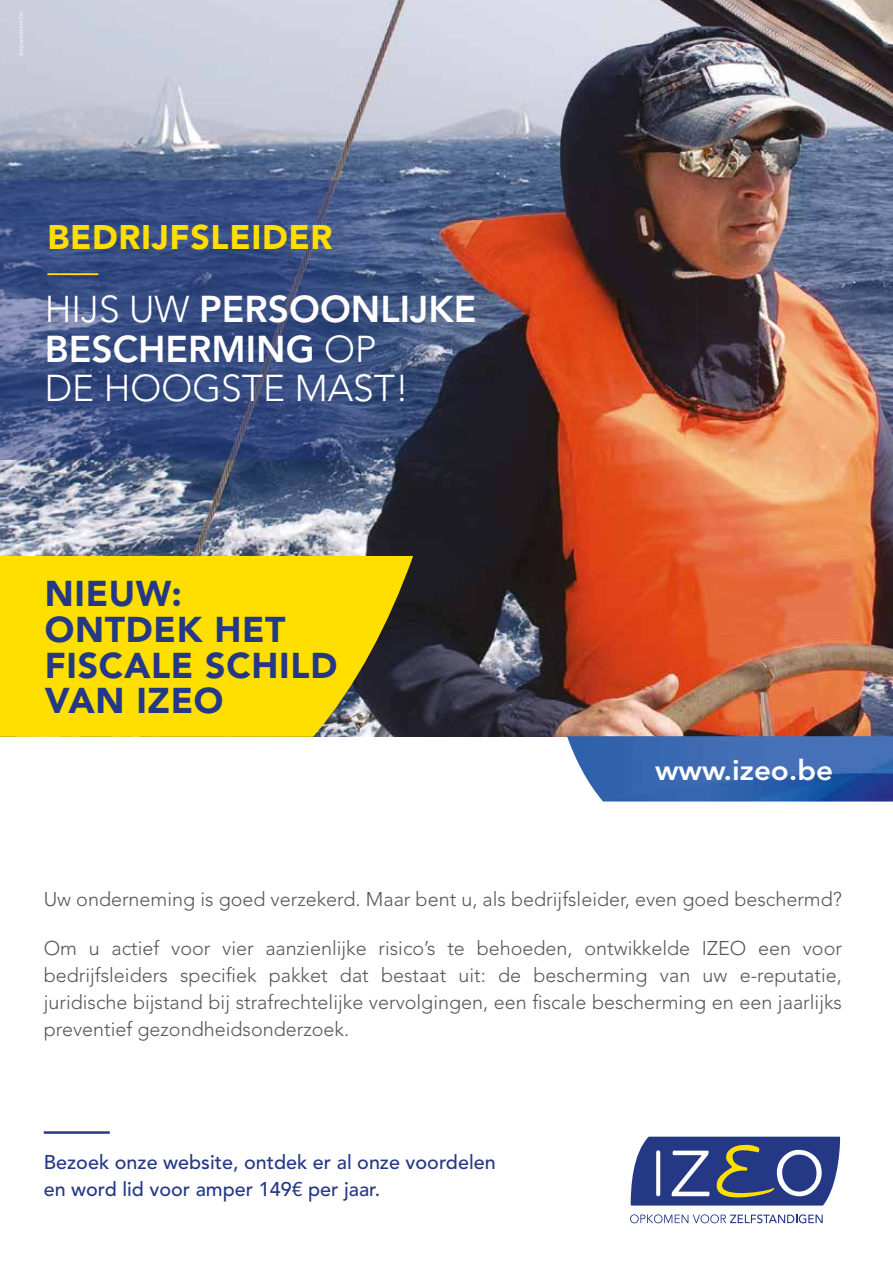
<style>
.page{position:relative;width:893px;height:1263px;background:#fff}
.page>*{position:absolute;margin:0;border:0;box-sizing:border-box;transform-origin:0 0}
.t1{font:800 37.05px/39.6px "Avenir LT Std";color:#fff}
.t2{font:900 35.55px/35.5px "Avenir LT Std";letter-spacing:.02em;color:#243886}
.t3{font:900 33.9px "Avenir LT Std";letter-spacing:.02em;color:#fedf00}
.t4{font:800 28.2px "Avenir LT Std";letter-spacing:-.005em;color:#fff;scale:1.05 1}
.t5{font:300 19.8px/27.2px "Avenir LT Std";color:#575756;text-align:justify}
.t6{font:500 19.8px/27.2px "Avenir LT Std";color:#243886}
.s1{font-weight:300}
</style>
<div class="page">
<img style="left:0;top:0;width:893px;height:737px">
<hr style="left:44px;top:1131px;width:66px;height:3px;background:#243886">
<svg style="left:0;top:180px;width:527px;height:279px;background:#404d79"></svg>
<hr style="left:47px;top:273px;width:51px;height:2px;background:#fedf00">
<img style="left:567px;top:736px;width:326px;height:65px">
<svg style="left:0;top:556px;width:413px;height:181px;background:#e9ce07"></svg>
<svg style="left:18px;top:11px;width:7px;height:45px"></svg>
<svg style="left:630px;top:1136px;width:211px;height:87px"></svg>
<h3 class="t3" style="left:47px;top:217px;width:287px">BEDRIJFSLEIDER</h3>
<h1 class="t1" style="left:45px;top:290px;width:433px"><span class="s1">HIJS UW</span> PERSOONLIJKE<br>BESCHERMING <span class="s1">OP<br>DE HOOGSTE MAST!</span></h1>
<h2 class="t2" style="left:45px;top:576px;width:294px">NIEUW:<br>ONTDEK HET<br>FISCALE SCHILD<br>VAN IZEO</h2>
<h3 class="t4" style="left:655px;top:754px;width:171px">www.izeo.be</h3>
<p class="t5" style="left:44px;top:886px;width:800px">Uw onderneming is goed verzekerd. Maar bent u, als bedrijfsleider, even goed beschermd?</p>
<p class="t5" style="left:44px;top:934px;width:800px">Om u actief voor vier aanzienlijke risico’s te behoeden, ontwikkelde IZEO een voor bedrijfsleiders specifiek pakket dat bestaat uit: de bescherming van uw e-reputatie, juridische bijstand bij strafrechtelijke vervolgingen, een fiscale bescherming en een jaarlijks preventief gezondheidsonderzoek.</p>
<p class="t6" style="left:44px;top:1149px;width:453px">Bezoek onze website, ontdek er al onze voordelen en word lid voor amper 149€ per jaar.</p>
</div>
